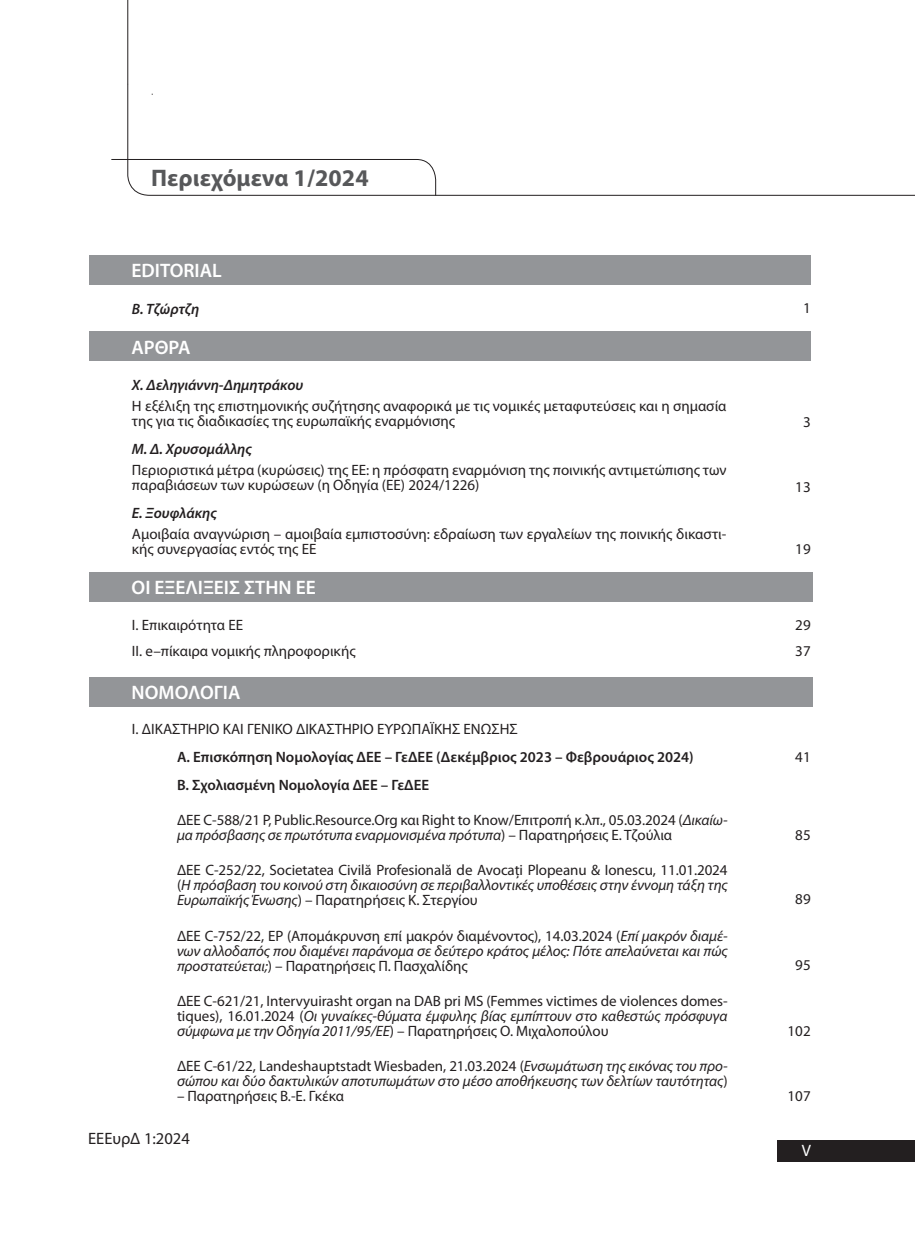
<style>
.page{position:relative;width:915px;height:1255px;background:#fff}
.page>*{position:absolute;margin:0;border:0;box-sizing:border-box;transform-origin:0 0}
.ΤΙΤΛΟΣ_ΠΕΡΙΕΧΟΜΕΝΑ{font:700 24px "Myriad Pro";letter-spacing:.005em;color:#57585a}
.ΤΙΤΛΟΙ_ΠΕΡΙΕΧΟΜΕΝΑ{font:600 19.5px "Myriad Pro";color:#fff}
.t1{font:16.5px "Myriad Pro";color:#231f20}
.t2{font:16.5px "Myriad Pro";color:#fff}
.ΚΕΙΜΕΝΟ_ΝΟΜ_ΠΕΡ{font:15px/15px "Myriad Pro";letter-spacing:-.005em;color:#231f20;text-align:justify}
.ΚΕΙΜΕΝΟ_ΑΡΘΡΑ_ΠΕΡ{font:15px/15px "Myriad Pro";color:#231f20}
.ΚΕΙΜΕΝΟ_ΝΟΜ_ΠΕΡ-2{font:italic 15px/15px "Myriad Pro";letter-spacing:-.005em;color:#231f20;text-align:justify}
.ΚΕΙΜΕΝΟ_ΝΟΜ_SEMIBOLD{font:600 15px "Myriad Pro";color:#231f20}
.KEIMENO_ITALIC{font:italic 600 15px "Myriad Pro";color:#231f20}
.ΟΝΟΜΑ_ΑΡΘΡΑ_ΠΕΡ{font:italic 600 15px "Myriad Pro";color:#231f20}
.s1{font-style:italic}
.s2{font-style:normal}
</style>
<div class="page">
<div style="left:777px;top:1140px;width:137px;height:21px;background:#231f20"></div>
<div style="left:89px;top:331px;width:721px;height:30px;background:#939598"></div>
<div style="left:89px;top:255px;width:721px;height:30px;background:#939598"></div>
<hr style="left:127px;top:0;width:1px;height:84px;background:#231f20">
<svg style="left:127px;top:83px;width:787px;height:113px"></svg>
<div style="left:89px;top:572px;width:723px;height:30px;background:#939598"></div>
<div style="left:89px;top:677px;width:723px;height:30px;background:#939598"></div>
<p class="ΤΙΤΛΟΣ_ΠΕΡΙΕΧΟΜΕΝΑ" style="left:151px;top:162px;width:219px">Περιεχόμενα 1/2024</p>
<p class="ΤΙΤΛΟΙ_ΠΕΡΙΕΧΟΜΕΝΑ" style="left:131px;top:258px;width:92px">EDITORIAL</p>
<p class="KEIMENO_ITALIC" style="left:132px;top:299px;width:69px">Β. Τζώρτζη</p>
<p class="ΤΙΤΛΟΙ_ΠΕΡΙΕΧΟΜΕΝΑ" style="left:131px;top:334px;width:60px">ΑΡΘΡΑ</p>
<p class="KEIMENO_ITALIC" style="left:132px;top:375px;width:173px">Χ. Δεληγιάννη-Δημητράκου</p>
<p class="ΚΕΙΜΕΝΟ_ΑΡΘΡΑ_ΠΕΡ" style="left:132px;top:398px;width:596px">Η εξέλιξη της επιστημονικής συζήτησης αναφορικά με τις νομικές μεταφυτεύσεις και η σημασία της για τις διαδικασίες της ευρωπαϊκής εναρμόνισης</p>
<p class="ΟΝΟΜΑ_ΑΡΘΡΑ_ΠΕΡ" style="left:132px;top:439px;width:121px">Μ. Δ. Χρυσομάλλης</p>
<p class="ΚΕΙΜΕΝΟ_ΑΡΘΡΑ_ΠΕΡ" style="left:132px;top:462px;width:596px">Περιοριστικά μέτρα (κυρώσεις) της ΕΕ: η πρόσφατη εναρμόνιση της ποινικής αντιμετώπισης των παραβιάσεων των κυρώσεων (η Οδηγία (ΕΕ) 2024/1226)</p>
<p class="ΟΝΟΜΑ_ΑΡΘΡΑ_ΠΕΡ" style="left:132px;top:503px;width:86px">Ε. Ξουφλάκης</p>
<p class="ΚΕΙΜΕΝΟ_ΑΡΘΡΑ_ΠΕΡ" style="left:132px;top:526px;width:596px">Αμοιβαία αναγνώριση – αμοιβαία εμπιστοσύνη: εδραίωση των εργαλείων της ποινικής δικαστι&shy;κής συνεργασίας εντός της ΕΕ</p>
<p class="ΤΙΤΛΟΙ_ΠΕΡΙΕΧΟΜΕΝΑ" style="left:132px;top:575px;width:186px">ΟΙ ΕΞΕΛΙΞΕΙΣ ΣΤΗΝ ΕΕ</p>
<p class="ΚΕΙΜΕΝΟ_ΝΟΜ_ΠΕΡ" style="left:132px;top:617px;width:113px">Ι. Επικαιρότητα ΕΕ</p>
<p class="ΚΕΙΜΕΝΟ_ΝΟΜ_ΠΕΡ" style="left:132px;top:643px;width:225px">ΙΙ. e–πίκαιρα νομικής πληροφορικής</p>
<p class="ΤΙΤΛΟΙ_ΠΕΡΙΕΧΟΜΕΝΑ" style="left:132px;top:680px;width:110px">ΝΟΜΟΛΟΓΙΑ</p>
<p class="ΚΕΙΜΕΝΟ_ΝΟΜ_ΠΕΡ" style="left:132px;top:721px;width:387px">Ι. ΔΙΚΑΣΤΗΡΙΟ ΚΑΙ ΓΕΝΙΚΟ ΔΙΚΑΣΤΗΡΙΟ ΕΥΡΩΠΑΪΚΗΣ ΕΝΩΣΗΣ</p>
<p class="ΚΕΙΜΕΝΟ_ΝΟΜ_SEMIBOLD" style="left:177px;top:747px;width:518px">Α. Επισκόπηση Νομολογίας ΔΕΕ – ΓεΔΕΕ (Δεκέμβριος 2023 – Φεβρουάριος 2024)</p>
<p class="ΚΕΙΜΕΝΟ_ΝΟΜ_SEMIBOLD" style="left:177px;top:775px;width:254px">Β. Σχολιασμένη Νομολογία ΔΕΕ – ΓεΔΕΕ</p>
<p class="ΚΕΙΜΕΝΟ_ΝΟΜ_ΠΕΡ" style="left:177px;top:812px;width:552px">ΔΕΕ C‑588/21 P, Public.Resource.Org και Right to Know/Επιτροπή κ.λπ., 05.03.2024 (<span class="s1">Δικαίω&shy;μα πρόσβασης σε πρωτότυπα εναρμονισμένα πρότυπα</span>) – Παρατηρήσεις Ε. Τζούλια</p>
<p class="ΚΕΙΜΕΝΟ_ΝΟΜ_ΠΕΡ" style="left:177px;top:862px;width:552px">ΔΕΕ C-252/22, Societatea Civilă Profesională de Avocaţi Plopeanu &amp; Ionescu, 11.01.2024 (<span class="s1">Η πρόσβαση του κοινού στη δικαιοσύνη σε περιβαλλοντικές υποθέσεις στην έννομη τάξη της Ευρωπαϊκής Ένωσης</span>) – Παρατηρήσεις Κ. Στεργίου</p>
<p class="ΚΕΙΜΕΝΟ_ΝΟΜ_ΠΕΡ-2" style="left:177px;top:927px;width:552px"><span class="s2">ΔΕΕ C-752/22, EP (Απομάκρυνση επί μακρόν διαμένοντος), 14.03.2024 (</span>Επί μακρόν διαμέ&shy;νων αλλοδαπός που διαμένει παράνομα σε δεύτερο κράτος μέλος: Πότε απελαύνεται και πώς προστατεύεται;<span class="s2">) – Παρατηρήσεις Π. Πασχαλίδης</span></p>
<p class="ΚΕΙΜΕΝΟ_ΝΟΜ_ΠΕΡ" style="left:177px;top:993px;width:552px">ΔΕΕ C-621/21, Intervyuirasht organ na DAB pri MS (Femmes victimes de violences domes&shy;tiques), 16.01.2024 (<span class="s1">Οι γυναίκες-θύματα έμφυλης βίας εμπίπτουν στο καθεστώς πρόσφυγα σύμφωνα με την Οδηγία 2011/95/ΕE</span>) – Παρατηρήσεις Ο. Μιχαλοπούλου</p>
<p class="ΚΕΙΜΕΝΟ_ΝΟΜ_ΠΕΡ-2" style="left:177px;top:1058px;width:552px"><span class="s2">ΔΕΕ C-61/22, Landeshauptstadt Wiesbaden, 21.03.2024 (</span>Ενσωμάτωση της εικόνας του προ&shy;σώπου και δύο δακτυλικών αποτυπωμάτων στο μέσο αποθήκευσης των δελτίων ταυτότητας<span class="s2">)</span></p>
<p class="ΚΕΙΜΕΝΟ_ΝΟΜ_ΠΕΡ" style="left:177px;top:1088px;width:168px">– Παρατηρήσεις B.-E. Γκέκα</p>
<p class="t1" style="left:88px;top:1128px;width:103px">ΕΕΕυρΔ 1:2024</p>
<p class="ΚΕΙΜΕΝΟ_ΝΟΜ_ΠΕΡ" style="left:802px;top:300px;width:9px">1</p>
<p class="ΚΕΙΜΕΝΟ_ΝΟΜ_ΠΕΡ" style="left:802px;top:415px;width:9px">3</p>
<p class="ΚΕΙΜΕΝΟ_ΝΟΜ_ΠΕΡ" style="left:795px;top:479px;width:17px">13</p>
<p class="ΚΕΙΜΕΝΟ_ΝΟΜ_ΠΕΡ" style="left:795px;top:541px;width:17px">19</p>
<p class="ΚΕΙΜΕΝΟ_ΝΟΜ_ΠΕΡ" style="left:795px;top:617px;width:17px">29</p>
<p class="ΚΕΙΜΕΝΟ_ΝΟΜ_ΠΕΡ" style="left:795px;top:643px;width:17px">37</p>
<p class="ΚΕΙΜΕΝΟ_ΝΟΜ_ΠΕΡ" style="left:795px;top:749px;width:17px">41</p>
<p class="ΚΕΙΜΕΝΟ_ΝΟΜ_ΠΕΡ" style="left:795px;top:827px;width:17px">85</p>
<p class="ΚΕΙΜΕΝΟ_ΝΟΜ_ΠΕΡ" style="left:795px;top:891px;width:17px">89</p>
<p class="ΚΕΙΜΕΝΟ_ΝΟΜ_ΠΕΡ" style="left:795px;top:956px;width:17px">95</p>
<p class="ΚΕΙΜΕΝΟ_ΝΟΜ_ΠΕΡ" style="left:787px;top:1022px;width:25px">102</p>
<p class="ΚΕΙΜΕΝΟ_ΝΟΜ_ΠΕΡ" style="left:787px;top:1087px;width:25px">107</p>
<p class="t2" style="left:801px;top:1139px;width:11px">V</p>
</div>
